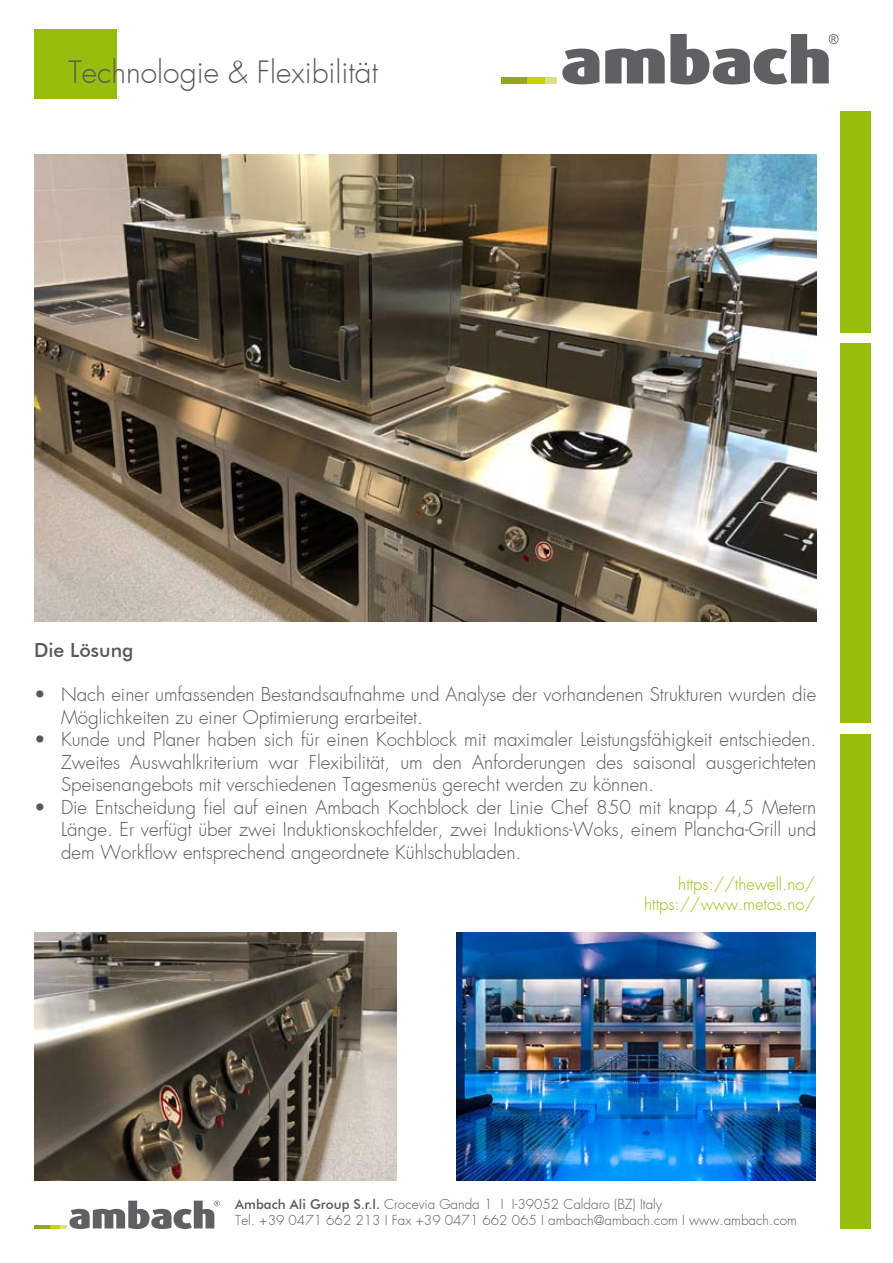
<style>
.page{position:relative;width:893px;height:1263px;background:#fff}
.page>*{position:absolute;margin:0;border:0;box-sizing:border-box;transform-origin:0 0}
.t1{font:300 30px "Futura";color:#58585a}
.t2{font:500 19.5px "Futura BT";color:#58585a}
.t3{font:300 18.75px/22.5px "Futura";color:#58585a;text-align:justify}
.t4{font:300 16.5px/19.8px "Futura";color:#97be0d;text-align:right}
.t5{font:300 13.5px/16.2px "Futura";color:#58585a}
.s1{font-family:"Futura BT";font-weight:500}
</style>
<div class="page">
<div style="left:840px;top:734px;width:31px;height:495px;background:#97be0d"></div>
<div style="left:840px;top:343px;width:31px;height:380px;background:#97be0d"></div>
<div style="left:840px;top:111px;width:31px;height:222px;background:#97be0d"></div>
<hr style="left:34px;top:1225px;width:16px;height:3px;background:#97a619">
<svg style="left:50px;top:1200px;width:170px;height:29px"></svg>
<svg style="left:562px;top:49px;width:37px;height:35px"></svg>
<div style="left:501px;top:77px;width:26px;height:6px;background:#97a619"></div>
<div style="left:527px;top:77px;width:18px;height:6px;background:#c8d200"></div>
<div style="left:545px;top:77px;width:12px;height:6px;background:#dce282"></div>
<svg style="left:605px;top:34px;width:233px;height:50px"></svg>
<div style="left:34px;top:30px;width:82px;height:69px;background:#97be0d"></div>
<img style="left:34px;top:154px;width:782px;height:467px">
<img style="left:35px;top:932px;width:362px;height:249px">
<img style="left:456px;top:932px;width:359px;height:249px">
<h1 class="t1" style="left:68px;top:52px;width:311px">Technologie &amp; Flexibilität</h1>
<p class="t2" style="left:34px;top:638px;width:101px">Die Lösung</p>
<p class="t3" style="left:61px;top:683px;width:757px;text-indent:-27px">• Nach einer umfassenden Bestandsaufnahme und Analyse der vorhandenen Strukturen wurden die<br>Möglichkeiten zu einer Optimierung erarbeitet.</p>
<p class="t3" style="left:61px;top:728px;width:757px;text-indent:-27px">• Kunde und Planer haben sich für einen Kochblock mit maximaler Leistungsfähigkeit entschieden.<br>Zweites Auswahlkriterium war Flexibilität, um den Anforderungen des saisonal ausgerichteten Speisenangebots mit verschiedenen Tagesmenüs gerecht werden zu können.</p>
<p class="t3" style="left:61px;top:796px;width:757px;text-indent:-27px">• Die Entscheidung fiel auf einen Ambach Kochblock der Linie Chef 850 mit knapp 4,5 Metern Länge. Er verfügt über zwei Induktionskochfelder, zwei Induktions-Woks, einem Plancha-Grill und dem Workflow entsprechend angeordnete Kühlschubladen.</p>
<p class="t4" style="left:644px;top:874px;width:172px">https://thewell.no/ https://www.metos.no/</p>
<p class="t5" style="left:235px;top:1196px;width:563px"><span class="s1">Ambach Ali Group S.r.l.</span> Crocevia Ganda 1 I I-39052 Caldaro (BZ) Italy<br>Tel. +39 0471 662 213 I Fax +39 0471 662 065 I ambach@ambach.com I www.ambach.com</p>
</div>
